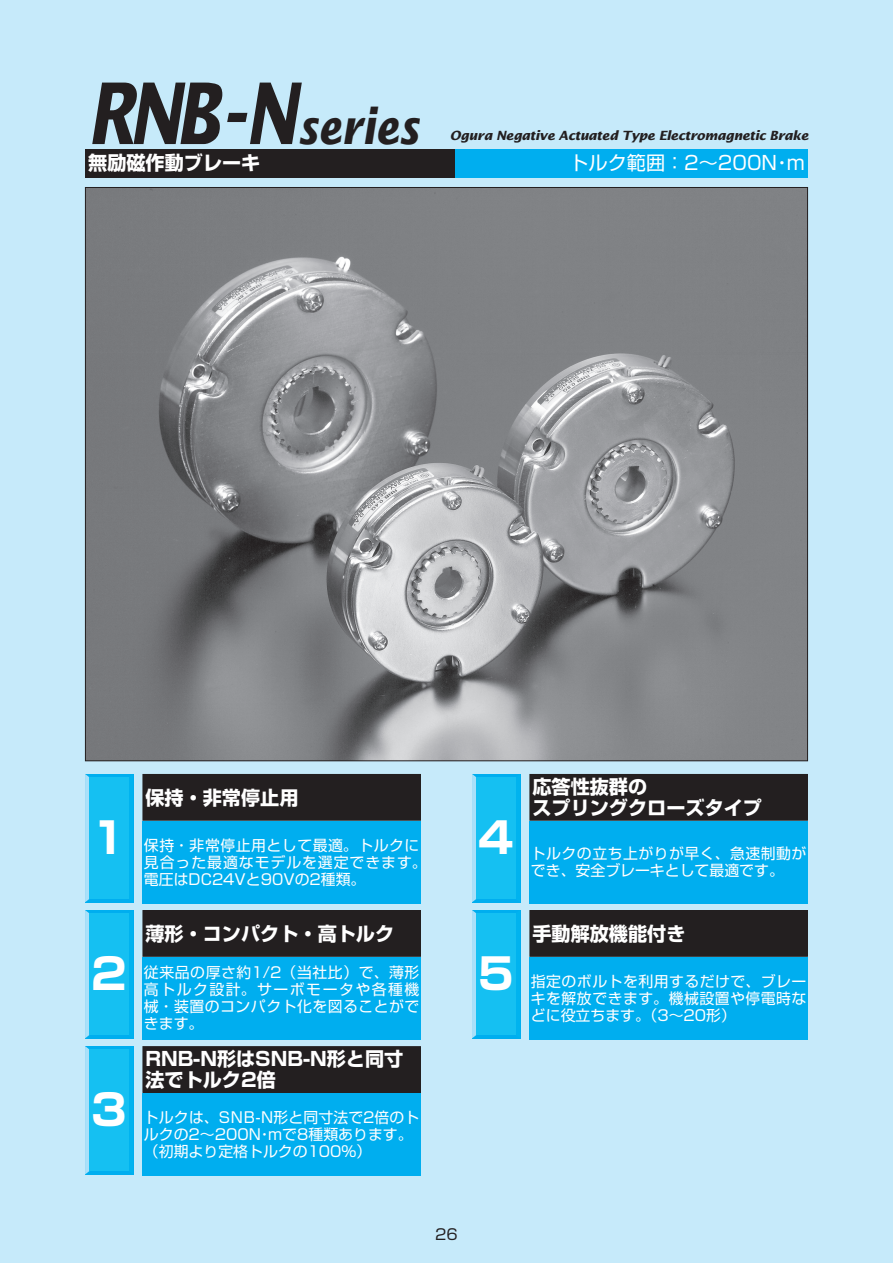
<style>
.page{position:relative;width:893px;height:1263px;background:#c6eafa}
.page>*{position:absolute;margin:0;border:0;box-sizing:border-box;transform-origin:0 0}
.t1{font:italic 700 47.85px "Lucida Sans";color:#231f20;scale:.8 1}
.t2{font:42.75px "Shin Go Pro Bold 90 msp RKSJ H";color:#fff}
.t3{font:700 19.2px/21px "Shin Go Pro";color:#fff}
.t4{font:19.2px "Shin Go Pro";color:#fff}
.t5{font:14.85px/17px "Shin Go Pro";letter-spacing:.03em;color:#fff}
.t6{font:14.85px/17px "Shin Go Pro";color:#fff}
.t7{font:14.85px "Shin Go Pro";color:#231f20}
.t8{font:italic 700 12.75px "Lucida Sans";letter-spacing:-.025em;color:#231f20}
.s1{font-size:85.05px}
</style>
<div class="page">
<img style="left:87px;top:189px;width:719px;height:570px">
<div style="left:455px;top:149px;width:353px;height:28px;background:#00aeef"></div>
<div style="left:85px;top:149px;width:370px;height:28px;background:#231f20"></div>
<div style="left:143px;top:775px;width:277px;height:45px;background:#231f20"></div>
<div style="left:142px;top:774px;width:279px;height:47px;border:2px solid #231f20"></div>
<div style="left:142px;top:821px;width:279px;height:83px;background:#00aeef"></div>
<div style="left:85px;top:774px;width:48px;height:128px;background:#00aeef"></div>
<svg style="left:85px;top:774px;width:4px;height:128px"></svg>
<div style="left:89px;top:777px;width:40px;height:122px;background:#15c0f2"></div>
<div style="left:530px;top:775px;width:277px;height:45px;background:#231f20"></div>
<div style="left:529px;top:774px;width:279px;height:47px;border:2px solid #231f20"></div>
<div style="left:529px;top:821px;width:279px;height:83px;background:#00aeef"></div>
<div style="left:472px;top:774px;width:48px;height:128px;background:#00aeef"></div>
<svg style="left:472px;top:774px;width:4px;height:128px"></svg>
<div style="left:476px;top:777px;width:40px;height:122px;background:#15c0f2"></div>
<div style="left:143px;top:911px;width:277px;height:45px;background:#231f20"></div>
<div style="left:142px;top:910px;width:279px;height:47px;border:2px solid #231f20"></div>
<div style="left:142px;top:957px;width:279px;height:83px;background:#00aeef"></div>
<div style="left:85px;top:910px;width:48px;height:128px;background:#00aeef"></div>
<svg style="left:85px;top:910px;width:4px;height:128px"></svg>
<div style="left:89px;top:913px;width:40px;height:122px;background:#15c0f2"></div>
<div style="left:530px;top:911px;width:277px;height:45px;background:#231f20"></div>
<div style="left:529px;top:910px;width:279px;height:47px;border:2px solid #231f20"></div>
<div style="left:529px;top:957px;width:279px;height:83px;background:#00aeef"></div>
<div style="left:472px;top:910px;width:48px;height:128px;background:#00aeef"></div>
<svg style="left:472px;top:910px;width:4px;height:128px"></svg>
<div style="left:476px;top:913px;width:40px;height:122px;background:#15c0f2"></div>
<div style="left:143px;top:1047px;width:277px;height:45px;background:#231f20"></div>
<div style="left:142px;top:1046px;width:279px;height:47px;border:2px solid #231f20"></div>
<div style="left:142px;top:1093px;width:279px;height:83px;background:#00aeef"></div>
<div style="left:85px;top:1046px;width:48px;height:128px;background:#00aeef"></div>
<svg style="left:85px;top:1046px;width:4px;height:128px"></svg>
<div style="left:89px;top:1049px;width:40px;height:122px;background:#15c0f2"></div>
<h1 class="t1" style="left:87px;top:98px;width:417px"><span class="s1">RNB-N</span>series</h1>
<p class="t8" style="left:450px;top:128px;width:360px">Ogura Negative Actuated Type Electromagnetic Brake</p>
<p class="t3" style="left:88px;top:151px;width:174px">無励磁作動ブレーキ</p>
<p class="t4" style="left:569px;top:147px;width:237px">トルク範囲：2〜200N・m</p>
<h2 class="t2" style="left:91px;top:803px;width:37px">1</h2>
<h2 class="t2" style="left:91px;top:939px;width:37px">2</h2>
<h2 class="t2" style="left:91px;top:1075px;width:37px">3</h2>
<p class="t3" style="left:145px;top:785px;width:155px">保持・非常停止用</p>
<p class="t5" style="left:144px;top:835px;width:284px">保持・非常停止用として最適。トルクに見合った最適なモデルを選定できます。電圧はDC24Vと90Vの2種類。</p>
<p class="t3" style="left:145px;top:921px;width:250px">薄形・コンパクト・高トルク</p>
<p class="t5" style="left:144px;top:962px;width:277px;text-align:justify">従来品の厚さ約1/2（当社比）で、薄形高トルク設計。サーボモータや各種機械・装置のコンパクト化を図ることができます。</p>
<p class="t3" style="left:145px;top:1046px;width:259px">RNB-N形はSNB-N形と同寸法でトルク2倍</p>
<p class="t6" style="left:144px;top:1107px;width:277px">トルクは、SNB-N形と同寸法で2倍のトルクの2〜200N・mで8種類あります。（初期より定格トルクの100%）</p>
<h2 class="t2" style="left:478px;top:803px;width:37px">4</h2>
<h2 class="t2" style="left:478px;top:939px;width:37px">5</h2>
<p class="t3" style="left:532px;top:774px;width:231px">応答性抜群の<br>スプリングクローズタイプ</p>
<p class="t5" style="left:531px;top:843px;width:277px">トルクの立ち上がりが早く、急速制動ができ、安全ブレーキとして最適です。</p>
<p class="t3" style="left:532px;top:921px;width:155px">手動解放機能付き</p>
<p class="t5" style="left:531px;top:971px;width:277px;text-align:justify">指定のボルトを利用するだけで、ブレーキを解放できます。機械設置や停電時などに役立ちます。（3〜20形）</p>
<p class="t7" style="left:435px;top:1222px;width:24px">26</p>
</div>
